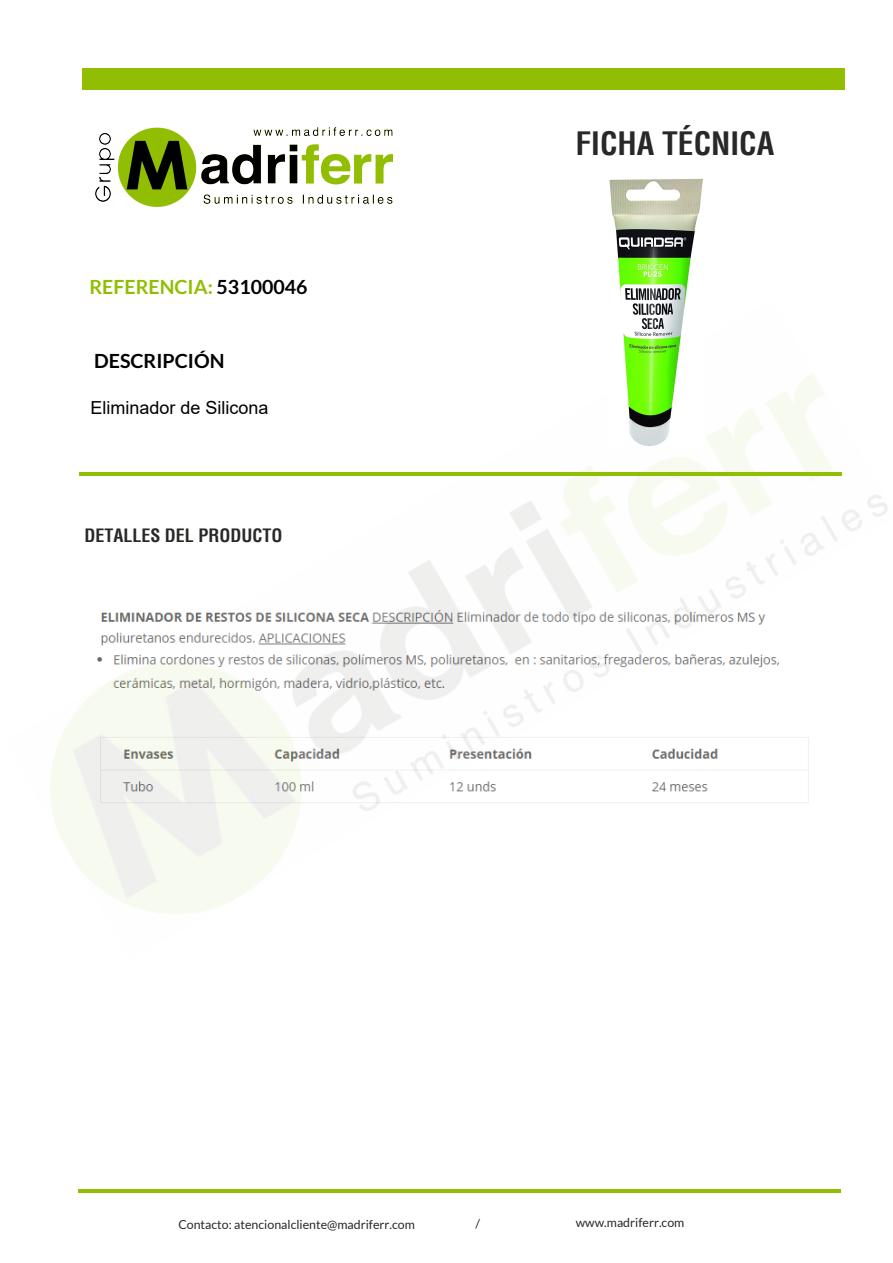
<style>
.page{position:relative;width:893px;height:1263px;background:#fff}
.page>*{position:absolute;margin:0;border:0;box-sizing:border-box;transform-origin:0 0}
.t1{font:700 condensed 31.5px "Helvetica";color:#292827}
.t2{font:700 19.5px "Lato";color:#91be02}
.t3{font:700 19.5px "Lato";color:#000}
.t4{font:18px "Arial";color:#000}
.t5{font:700 condensed 18px "Helvetica";color:#292827}
.t6{font:12.3px "Lato";color:#292827}
.s1{color:#000}
</style>
<div class="page">
<img style="left:50px;top:374px;width:838px;height:540px">
<hr style="left:79px;top:472px;width:763px;height:3px;background:#91be02">
<div style="left:82px;top:69px;width:762px;height:21px;background:#91be02"></div>
<img style="left:95px;top:127px;width:298px;height:80px">
<hr style="left:78px;top:1189px;width:763px;height:3px;background:#91be02">
<img style="left:609px;top:178px;width:94px;height:269px">
<h2 class="t2" style="left:89px;top:276px;width:219px">REFERENCIA: <span class="s1">53100046</span></h2>
<h2 class="t3" style="left:94px;top:349px;width:132px">DESCRIPCIÓN</h2>
<h3 class="t4" style="left:90px;top:395px;width:180px">Eliminador de Silicona</h3>
<h3 class="t5" style="left:84px;top:524px;width:200px">DETALLES DEL PRODUCTO</h3>
<h1 class="t1" style="left:576px;top:124px;width:200px">FICHA TÉCNICA</h1>
<p class="t6" style="left:178px;top:1218px;width:238px">Contacto: atencionalcliente@madriferr.com</p>
<p class="t6" style="left:476px;top:1217px;width:6px">/</p>
<p class="t6" style="left:576px;top:1215px;width:110px">www.madriferr.com</p>
</div>
